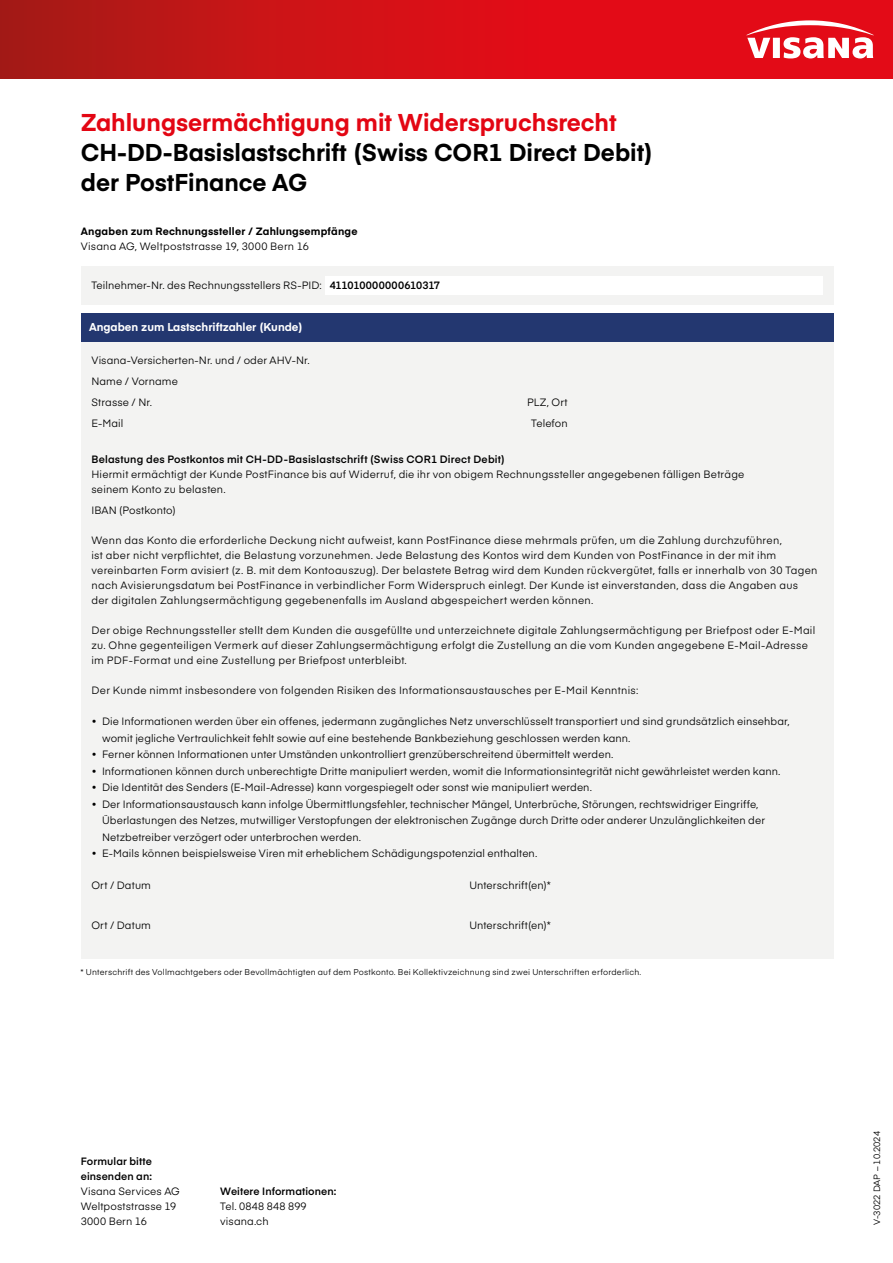
<style>
.page{position:relative;width:893px;height:1263px;background:#fff}
.page>*{position:absolute;margin:0;border:0;box-sizing:border-box;transform-origin:0 0}
.Titel{font:700 24px "Eina 03";color:#000}
.Titel-2{font:700 24px "Eina 03";color:#e30613}
.t1{font:700 11.25px "Eina 03";color:#fff}
.Paragraph_Style3{font:10.5px/15px "Eina 03";letter-spacing:.015em;color:#000}
.Paragraph_Style3-2{font:600 10.5px "Eina 03";letter-spacing:.015em;color:#000}
.Aufzählung{font:10.5px "Eina 03";letter-spacing:.01em;color:#000}
.Aufzählung-2{font:700 10.5px "Eina 03";letter-spacing:.02em;color:#000}
.t2{font:9px "Eina 03";color:#000}
.Paragraph_Style3-3{font:8.25px "Eina 03";letter-spacing:.025em;color:#000}
.s1{font-weight:600}
</style>
<div class="page">
<div style="left:81px;top:340px;width:752px;height:103px;background:#f3f3f2"></div>
<div style="left:81px;top:445px;width:752px;height:514px;background:#f3f3f2"></div>
<div style="left:81px;top:313px;width:752px;height:28px;background:#233770"></div>
<div style="left:81px;top:266px;width:752px;height:38px;background:#f3f3f2"></div>
<div style="left:325px;top:276px;width:498px;height:19px;background:#fff"></div>
<svg style="left:0;top:0;width:893px;height:79px;background:#d01016"></svg>
<svg style="left:746px;top:20px;width:128px;height:38px"></svg>
<p class="Titel-2" style="left:81px;top:105px;width:537px">Zahlungsermächtigung mit Widerspruchsrecht</p>
<p class="Titel" style="left:81px;top:135px;width:574px">CH-DD-Basislastschrift (Swiss COR1 Direct Debit)</p>
<p class="Titel" style="left:81px;top:165px;width:228px">der PostFinance AG</p>
<p class="Aufzählung-2" style="left:81px;top:223px;width:278px">Angaben zum Rechnungssteller / Zahlungsempfänge</p>
<p class="Aufzählung" style="left:81px;top:238px;width:230px">Visana AG, Weltpoststrasse 19, 3000 Bern 16</p>
<p class="Aufzählung" style="left:91px;top:277px;width:350px">Teilnehmer-Nr. des Rechnungsstellers RS-PID: <span class="s1">411010000000610317</span></p>
<p class="t1" style="left:89px;top:319px;width:215px">Angaben zum Lastschriftzahler (Kunde)</p>
<p class="Paragraph_Style3" style="left:91px;top:352px;width:220px">Visana-Versicherten-Nr. und / oder AHV-Nr.</p>
<p class="Paragraph_Style3" style="left:91px;top:373px;width:88px">Name / Vorname</p>
<p class="Paragraph_Style3" style="left:91px;top:394px;width:62px">Strasse / Nr.</p>
<p class="Paragraph_Style3" style="left:527px;top:394px;width:42px">PLZ, Ort</p>
<p class="Paragraph_Style3" style="left:91px;top:415px;width:34px">E-Mail</p>
<p class="Paragraph_Style3" style="left:531px;top:415px;width:38px">Telefon</p>
<p class="Paragraph_Style3-2" style="left:91px;top:451px;width:415px">Belastung des Postkontos mit CH-DD-Basislastschrift (Swiss COR1 Direct Debit)</p>
<p class="Paragraph_Style3" style="left:91px;top:466px;width:654px">Hiermit ermächtigt der Kunde PostFinance bis auf Widerruf, die ihr von obigem Rechnungssteller angegebenen fälligen Beträge</p>
<p class="Paragraph_Style3" style="left:91px;top:481px;width:136px">seinem Konto zu belasten.</p>
<p class="Paragraph_Style3" style="left:91px;top:502px;width:86px">IBAN (Postkonto)</p>
<p class="Paragraph_Style3" style="left:91px;top:532px;width:692px">Wenn das Konto die erforderliche Deckung nicht aufweist, kann PostFinance diese mehrmals prüfen, um die Zahlung durchzuführen,</p>
<p class="Paragraph_Style3" style="left:91px;top:547px;width:728px">ist aber nicht verpflichtet, die Belastung vorzunehmen. Jede Belastung des Kontos wird dem Kunden von PostFinance in der mit ihm vereinbarten Form avisiert (z. B. mit dem Kontoauszug). Der belastete Betrag wird dem Kunden rückvergütet, falls er innerhalb von 30 Tagen nach Avisierungsdatum bei PostFinance in verbindlicher Form Widerspruch einlegt. Der Kunde ist einverstanden, dass die Angaben aus der digitalen Zahlungsermächtigung gegebenenfalls im Ausland abgespeichert werden können.</p>
<p class="Paragraph_Style3" style="left:91px;top:622px;width:725px">Der obige Rechnungssteller stellt dem Kunden die ausgefüllte und unterzeichnete digitale Zahlungsermächtigung per Briefpost oder E-Mail zu. Ohne gegenteiligen Vermerk auf dieser Zahlungsermächtigung erfolgt die Zustellung an die vom Kunden angegebene E-Mail-Adresse im PDF-Format und eine Zustellung per Briefpost unterbleibt.</p>
<p class="Paragraph_Style3" style="left:91px;top:682px;width:548px">Der Kunde nimmt insbesondere von folgenden Risiken des Informationsaustausches per E-Mail Kenntnis:</p>
<p class="Paragraph_Style3" style="left:102px;top:713px;width:689px;line-height:16.5px;text-indent:-11px">• Die Informationen werden über ein offenes, jedermann zugängliches Netz unverschlüsselt transportiert und sind grundsätzlich einsehbar, womit jegliche Vertraulichkeit fehlt sowie auf eine bestehende Bankbeziehung geschlossen werden kann.</p>
<p class="Paragraph_Style3" style="left:91px;top:746px;width:523px">• Ferner können Informationen unter Umständen unkontrolliert grenzüberschreitend übermittelt werden.</p>
<p class="Paragraph_Style3" style="left:91px;top:763px;width:690px">• Informationen können durch unberechtigte Dritte manipuliert werden, womit die Informationsintegrität nicht gewährleistet werden kann.</p>
<p class="Paragraph_Style3" style="left:91px;top:779px;width:502px">• Die Identität des Senders (E-Mail-Adresse) kann vorgespiegelt oder sonst wie manipuliert werden.</p>
<p class="Paragraph_Style3" style="left:102px;top:795px;width:664px;line-height:16.5px;text-indent:-11px">• Der Informationsaustausch kann infolge Übermittlungsfehler, technischer Mängel, Unterbrüche, Störungen, rechtswidriger Eingriffe,<br>Überlastungen des Netzes, mutwilliger Verstopfungen der elektronischen Zugänge durch Dritte oder anderer Unzulänglichkeiten der<br>Netzbetreiber verzögert oder unterbrochen werden.</p>
<p class="Paragraph_Style3" style="left:91px;top:845px;width:447px">• E-Mails können beispielsweise Viren mit erheblichem Schädigungspotenzial enthalten.</p>
<p class="Paragraph_Style3" style="left:91px;top:877px;width:61px">Ort / Datum</p>
<p class="Paragraph_Style3" style="left:469px;top:877px;width:83px">Unterschrift(en)*</p>
<p class="Paragraph_Style3" style="left:91px;top:917px;width:61px">Ort / Datum</p>
<p class="Paragraph_Style3" style="left:469px;top:917px;width:83px">Unterschrift(en)*</p>
<p class="Paragraph_Style3-3" style="left:81px;top:966px;width:562px">* Unterschrift des Vollmachtgebers oder Bevollmächtigten auf dem Postkonto. Bei Kollektivzeichnung sind zwei Unterschriften erforderlich.</p>
<p class="Paragraph_Style3-2" style="left:81px;top:1153px;width:73px">Formular bitte</p>
<p class="Paragraph_Style3-2" style="left:81px;top:1168px;width:73px">einsenden an:</p>
<p class="Paragraph_Style3" style="left:81px;top:1183px;width:101px">Visana Services AG</p>
<p class="Paragraph_Style3" style="left:81px;top:1198px;width:97px">Weltpoststrasse 19</p>
<p class="Paragraph_Style3" style="left:81px;top:1213px;width:68px">3000 Bern 16</p>
<p class="Paragraph_Style3-2" style="left:220px;top:1183px;width:118px">Weitere Informationen:</p>
<p class="Paragraph_Style3" style="left:220px;top:1198px;width:88px">Tel. 0848 848 899</p>
<p class="Paragraph_Style3" style="left:220px;top:1213px;width:50px">visana.ch</p>
<p class="t2" style="left:870px;top:1225px;width:95px;rotate:-90deg">V-3022 DAP – 10.2024</p>
</div>
